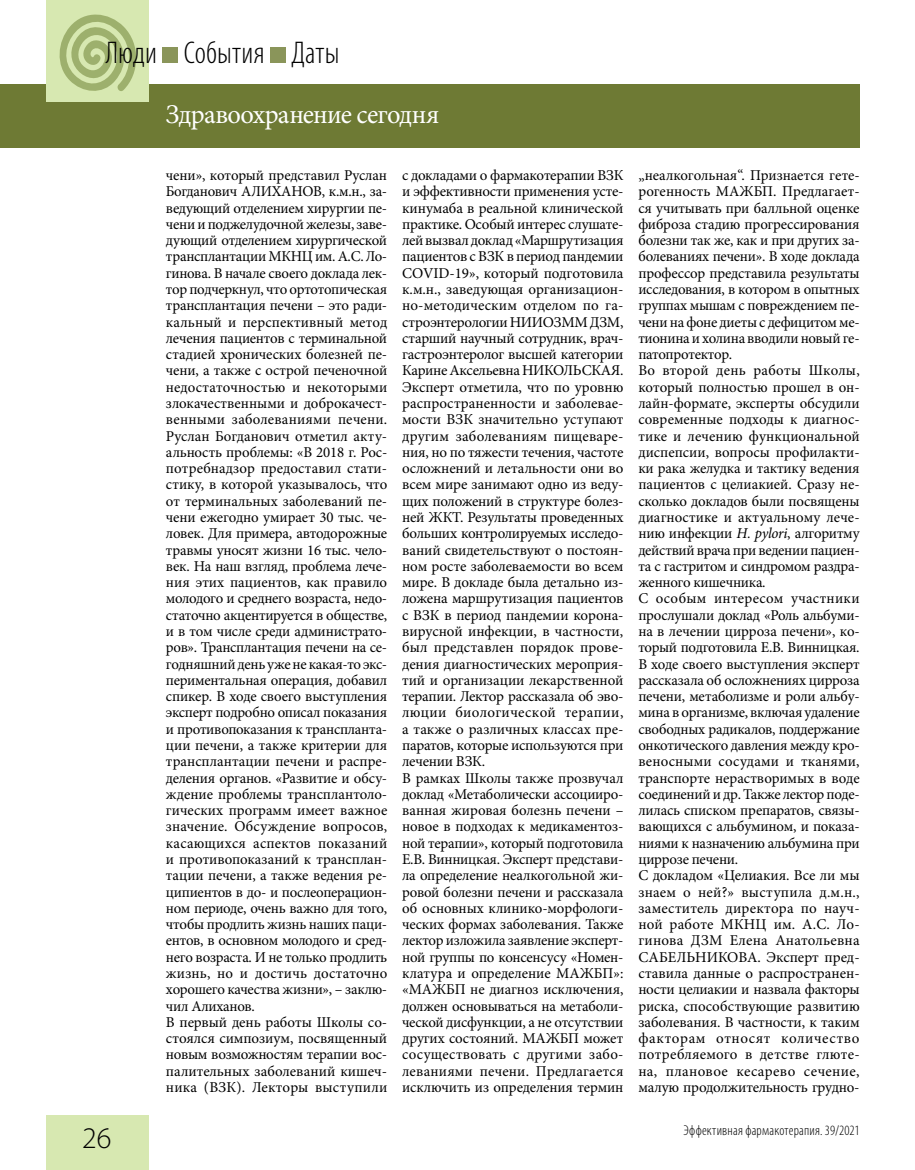
<style>
.page{position:relative;width:915px;height:1170px;background:#fff}
.page>*{position:absolute;margin:0;border:0;box-sizing:border-box;transform-origin:0 0}
.t1{font:300 condensed 31.5px "Myriad Pro";letter-spacing:.005em;color:#000}
.t2{font:300 30px "Myriad Pro";color:#000}
.t3{font:27px "Minion Pro";letter-spacing:-.025em;color:#fff}
.t4{font:15px/16.4px "Minion Pro";letter-spacing:-.01em;color:#000}
.t5{font:300 condensed 14.25px "Myriad Pro";letter-spacing:.015em;color:#000}
.s1{font-style:italic}
</style>
<div class="page">
<div style="left:47px;top:1114px;width:102px;height:55px;background:#d7e8b1"></div>
<div style="left:0;top:84px;width:859px;height:63px;background:#6e7a34"></div>
<div style="left:47px;top:0;width:102px;height:102px;background:#d7e8b1"></div>
<svg style="left:59px;top:14px;width:78px;height:77px"></svg>
<div style="left:162px;top:47px;width:16px;height:16px;background:#8a955a"></div>
<div style="left:270px;top:47px;width:16px;height:16px;background:#8a955a"></div>
<h1 class="t1" style="left:106px;top:34px;width:235px">Люди События Даты</h1>
<h3 class="t3" style="left:166px;top:96px;width:275px">Здравоохранение сегодня</h3>
<h2 class="t2" style="left:82px;top:1119px;width:31px">26</h2>
<p class="t4" style="left:166px;top:167px;width:223px">чени», который представил Руслан Богданович АЛИХАНОВ, к.м.н., за&shy;ведующий отделением хирургии пе&shy;чени и поджелудочной железы, заве&shy;дующий отделением хирургической трансплантации МКНЦ им. А.С. Ло&shy;гинова. В начале своего доклада лек&shy;тор подчеркнул, что ортотопическая трансплантация печени – это ради&shy;кальный и перспективный метод лечения пациентов с терминальной стадией хронических болезней пе&shy;чени, а также с острой печеночной недостаточностью и некоторыми злокачественными и доброкачест&shy;венными заболеваниями печени.<br>Руслан Богданович отметил акту&shy;альность проблемы: «В 2018 г. Рос&shy;потребнадзор предоставил стати&shy;стику, в которой указывалось, что от терминальных заболеваний пе&shy;чени ежегодно умирает 30 тыс. че&shy;ловек. Для примера, автодорожные травмы уносят жизни 16 тыс. чело&shy;век. На наш взгляд, проблема лече&shy;ния этих пациентов, как правило молодого и среднего возраста, недо&shy;статочно акцентируется в обществе, и в том числе среди администрато&shy;ров». Трансплантация печени на се&shy;годняшний день уже не какая-то экс&shy;периментальная операция, добавил спикер. В ходе своего выступления эксперт подробно описал показания и противопоказания к транспланта&shy;ции печени, а также критерии для трансплантации печени и распре&shy;деления органов. «Развитие и обсу&shy;ждение проблемы трансплантоло&shy;гических программ имеет важное значение. Обсуждение вопросов, касающихся аспектов показаний и противопоказаний к трансплан&shy;тации печени, а также ведения ре&shy;ципиентов в до- и послеоперацион&shy;ном периоде, очень важно для того, чтобы продлить жизнь наших паци&shy;ентов, в основном молодого и сред&shy;него возраста. И не только продлить жизнь, но и достичь достаточно хорошего качества жизни», – заклю&shy;чил Алиханов.<br>В первый день работы Школы со&shy;стоялся симпозиум, посвященный новым возможностям терапии вос&shy;палительных заболеваний кишеч&shy;ника (ВЗК). Лекторы выступили</p>
<p class="t4" style="left:402px;top:167px;width:223px">с докладами о фармакотерапии ВЗК и эффективности применения усте&shy;кинумаба в реальной клинической практике. Особый интерес слушате&shy;лей вызвал доклад «Маршрутизация пациентов с ВЗК в период пандемии<br>COVID-19», который подготовила к.м.н., заведующая организацион&shy;но-методическим отделом по га&shy;строэнтерологии НИИОЗММ ДЗМ, старший научный сотрудник, врач&shy;гастроэнтеролог высшей категории<br>Карине Аксельевна НИКОЛЬСКАЯ.<br>Эксперт отметила, что по уровню распространенности и заболевае&shy;мости ВЗК значительно уступают другим заболеваниям пищеваре&shy;ния, но по тяжести течения, частоте осложнений и летальности они во всем мире занимают одно из веду&shy;щих положений в структуре болез&shy;ней ЖКТ. Результаты проведенных больших контролируемых исследо&shy;ваний свидетельствуют о постоян&shy;ном росте заболеваемости во всем мире. В докладе была детально из&shy;ложена маршрутизация пациентов с ВЗК в период пандемии корона&shy;вирусной инфекции, в частности, был представлен порядок прове&shy;дения диагностических мероприя&shy;тий и организации лекарственной терапии. Лектор рассказала об эво&shy;люции биологической терапии, а также о различных классах пре&shy;паратов, которые используются при лечении ВЗК.<br>В рамках Школы также прозвучал доклад «Метаболически ассоцииро&shy;ванная жировая болезнь печени – новое в подходах к медикаментоз&shy;ной терапии», который подготовила<br>Е.В. Винницкая. Эксперт представи&shy;ла определение неалкогольной жи&shy;ровой болезни печени и рассказала об основных клинико-морфологи&shy;ческих формах заболевания. Также лектор изложила заявление эксперт&shy;ной группы по консенсусу «Номен&shy;клатура и определение МАЖБП»: «МАЖБП не диагноз исключения, должен основываться на метаболи&shy;ческой дисфункции, а не отсутствии других состояний. МАЖБП может сосуществовать с другими забо&shy;леваниями печени. Предлагается исключить из определения термин</p>
<p class="t4" style="left:638px;top:167px;width:223px">„неалкогольная“. Признается гете&shy;рогенность МАЖБП. Предлагает&shy;ся учитывать при балльной оценке фиброза стадию прогрессирования болезни так же, как и при других за&shy;болеваниях печени». В ходе доклада профессор представила результаты исследования, в котором в опытных группах мышам с повреждением пе&shy;чени на фоне диеты с дефицитом ме&shy;тионина и холина вводили новый ге&shy;патопротектор.<br>Во второй день работы Школы, который полностью прошел в он&shy;лайн-формате, эксперты обсудили современные подходы к диагнос&shy;тике и лечению функциональной диспепсии, вопросы профилакти&shy;ки рака желудка и тактику ведения пациентов с целиакией. Сразу не&shy;сколько докладов были посвящены диагностике и актуальному лече&shy;нию инфекции <span class="s1">H. pylori</span>, алгоритму действий врача при ведении пациен&shy;та с гастритом и синдромом раздра&shy;женного кишечника.<br>С особым интересом участники прослушали доклад «Роль альбуми&shy;на в лечении цирроза печени», ко&shy;торый подготовила Е.В. Винницкая.<br>В ходе своего выступления эксперт рассказала об осложнениях цирроза печени, метаболизме и роли альбу&shy;мина в организме, включая удаление свободных радикалов, поддержание онкотического давления между кро&shy;веносными сосудами и тканями, транспорте нерастворимых в воде соединений и др. Также лектор поде&shy;лилась списком препаратов, связы&shy;вающихся с альбумином, и показа&shy;ниями к назначению альбумина при циррозе печени.<br>С докладом «Целиакия. Все ли мы знаем о ней?» выступила д.м.н., заместитель директора по науч&shy;ной работе МКНЦ им. А.С. Ло&shy;гинова ДЗМ Елена Анатольевна<br>САБЕЛЬНИКОВА. Эксперт пред&shy;ставила данные о распространен&shy;ности целиакии и назвала факторы риска, способствующие развитию заболевания. В частности, к таким факторам относят количество потребляемого в детстве глюте&shy;на, плановое кесарево сечение, малую продолжительность грудно-</p>
<p class="t5" style="left:683px;top:1121px;width:177px">Эффективная фармакотерапия. 39/2021</p>
</div>
